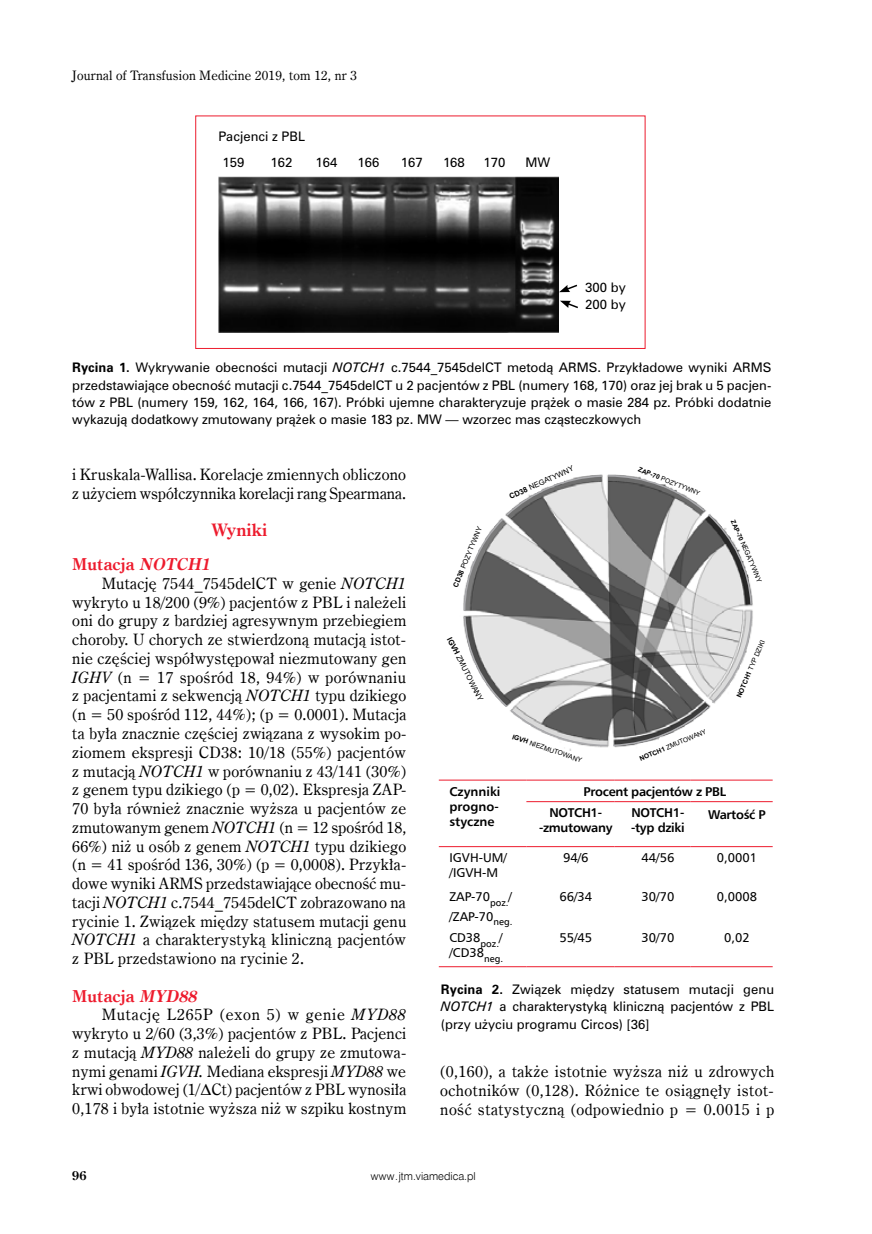
<style>
.page{position:relative;width:872px;height:1234px;background:#fff}
.page>*{position:absolute;margin:0;border:0;box-sizing:border-box;transform-origin:0 0}
.t1{font:700 17.25px "Century Oldst EU";color:#ed1b2d}
.t2{font:700 16.5px "Century Oldst EU";color:#ed1b2d}
.t3{font:15.75px/18.8px "Century Oldst EU";letter-spacing:.015em;color:#000;text-align:justify}
.t4{font:13.05px "Century Oldst EU";letter-spacing:.015em;color:#000}
.t5{font:12.75px/15px "Humnst 777 EU";color:#000}
.t6{font:700 12.75px/21.6px "Humnst 777 EU";letter-spacing:-.025em;color:#000}
.t7{font:700 12.75px/15px "Humnst 777 EU";color:#000}
.t8{font:700 12.75px "Century Oldst EU";color:#000}
.t9{font:12px/17.2px "Zurich PL";color:#000}
.t10{font:10.95px "Swis 721 Lt EU";color:#000}
.t11{font:7.65px "Arial";color:#000}
.t12{font:7.05px "Arial";color:#000}
.t13{font:6.9px "Arial";color:#000}
.t14{font:6.75px "Arial";color:#000}
.t15{font:6.6px "Arial";color:#000}
.s1{font-weight:700}
.s2{font-style:italic}
.s3{font-weight:700;font-size:6.45px}
</style>
<div class="page">
<div style="left:195px;top:115px;width:450px;height:234px;background:#fff;border:1px solid #ed1b2d"></div>
<img style="left:218px;top:176px;width:340px;height:156px">
<svg style="left:559px;top:284px;width:19px;height:8px"></svg>
<svg style="left:560px;top:300px;width:18px;height:9px"></svg>
<hr style="left:439px;top:779px;width:87px;height:1px;background:#ed1b2d">
<hr style="left:439px;top:846px;width:87px;height:1px;background:#ed1b2d">
<hr style="left:526px;top:846px;width:88px;height:1px;background:#ed1b2d">
<hr style="left:614px;top:846px;width:76px;height:1px;background:#ed1b2d">
<hr style="left:439px;top:966px;width:87px;height:1px;background:#ed1b2d">
<hr style="left:526px;top:966px;width:88px;height:1px;background:#ed1b2d">
<hr style="left:614px;top:966px;width:76px;height:1px;background:#ed1b2d">
<hr style="left:690px;top:966px;width:82px;height:1px;background:#ed1b2d">
<hr style="left:690px;top:846px;width:82px;height:1px;background:#ed1b2d">
<hr style="left:526px;top:779px;width:88px;height:1px;background:#ed1b2d">
<hr style="left:614px;top:779px;width:76px;height:1px;background:#ed1b2d">
<hr style="left:690px;top:779px;width:82px;height:1px;background:#ed1b2d">
<hr style="left:526px;top:801px;width:88px;height:1px;background:#ed1b2d">
<hr style="left:614px;top:801px;width:76px;height:1px;background:#ed1b2d">
<hr style="left:690px;top:801px;width:82px;height:1px;background:#ed1b2d">
<svg style="left:463px;top:474px;width:290px;height:273px"></svg>
<p class="t4" style="left:72px;top:67px;width:286px">Journal of Transfusion Medicine 2019, tom 12, nr 3</p>
<p class="t9" style="left:222px;top:124px;width:84px;line-height:25.8px;text-indent:-4px">Pacjenci z PBL<br>159</p>
<p class="t9" style="left:270px;top:154px;width:23px">162</p>
<p class="t9" style="left:315px;top:154px;width:23px">164</p>
<p class="t9" style="left:357px;top:154px;width:23px">166</p>
<p class="t9" style="left:401px;top:154px;width:23px">167</p>
<p class="t9" style="left:443px;top:154px;width:23px">168</p>
<p class="t9" style="left:483px;top:154px;width:23px">170</p>
<p class="t9" style="left:525px;top:154px;width:26px">MW</p>
<p class="t9" style="left:585px;top:278px;width:42px">300 by<br>200 by</p>
<p class="t9" style="left:72px;top:359px;width:700px;text-align:justify"><span class="s1">Rycina 1.</span> Wykrywanie obecności mutacji <span class="s2">NOTCH1</span> c.7544_7545delCT metodą ARMS. Przykładowe wyniki ARMS przedstawiające obecność mutacji c.7544_7545delCT u 2 pacjentów z PBL (numery 168, 170) oraz jej brak u 5 pacjen&shy;tów z PBL (numery 159, 162, 164, 166, 167). Próbki ujemne charakteryzuje prążek o masie 284 pz. Próbki dodatnie wykazują dodatkowy zmutowany prążek o masie 183 pz. MW — wzorzec mas cząsteczkowych</p>
<p class="t3" style="left:72px;top:465px;width:335px">i Kruskala-Wallisa. Korelacje zmiennych obliczono z użyciem współczynnika korelacji rang Spearmana.</p>
<p class="t1" style="left:211px;top:519px;width:58px">Wyniki</p>
<p class="t2" style="left:72px;top:554px;width:143px">Mutacja <span class="s2">NOTCH1</span></p>
<p class="t3" style="left:72px;top:574px;width:335px;text-indent:30px">Mutację 7544_7545delCT w genie <span class="s2">NOTCH1 </span>wykryto u 18/200 (9%) pacjentów z PBL i należeli oni do grupy z bardziej agresywnym przebiegiem choroby. U chorych ze stwierdzoną mutacją istot&shy;nie częściej współwystępował niezmutowany gen <span class="s2">IGHV</span> (n = 17 spośród 18, 94%) w porównaniu z pacjentami z sekwencją <span class="s2">NOTCH1</span> typu dzikiego (n = 50 spośród 112, 44%); (p = 0.0001). Mutacja ta była znacznie częściej związana z wysokim po&shy;ziomem ekspresji CD38: 10/18 (55%) pacjentów z mutacją <span class="s2">NOTCH1</span> w porównaniu z 43/141 (30%) z genem typu dzikiego (p = 0,02). Ekspresja ZAP-70 była również znacznie wyższa u pacjentów ze zmutowanym genem <span class="s2">NOTCH1</span> (n = 12 spośród 18, 66%) niż u osób z genem <span class="s2">NOTCH1</span> typu dzikiego (n = 41 spośród 136, 30%) (p = 0,0008). Przykła&shy;dowe wyniki ARMS przedstawiające obecność mu&shy;tacji <span class="s2">NOTCH1</span> c.7544_7545delCT zobrazowano na rycinie 1. Związek między statusem mutacji genu <span class="s2">NOTCH1</span> a charakterystyką kliniczną pacjentów z PBL przedstawiono na rycinie 2.</p>
<p class="t2" style="left:72px;top:985px;width:130px">Mutacja <span class="s2">MYD88</span></p>
<p class="t3" style="left:72px;top:1005px;width:335px;text-indent:30px">Mutację L265P (exon 5) w genie <span class="s2">MYD88 </span>wykryto u 2/60 (3,3%) pacjentów z PBL. Pacjenci z mutacją <span class="s2">MYD88</span> należeli do grupy ze zmutowa&shy;nymi genami <span class="s2">IGVH.</span> Mediana ekspresji <span class="s2">MYD88</span> we krwi obwodowej (1/ Ct) pacjentów z PBL wynosiła 0,178 i była istotnie wyższa niż w szpiku kostnym</p>
<p class="t12" style="left:450px;top:584px;width:66px;rotate:-67deg"><span class="s1">CD38</span> POZYTYWNY</p>
<p class="t11" style="left:454px;top:635px;width:72px;rotate:63deg"><span class="s1">IGVH</span> ZMUTOWANY</p>
<p class="t11" style="left:507px;top:491px;width:71px;rotate:-24deg"><span class="s1">CD38</span> NEGATYWNY</p>
<p class="t15" style="left:640px;top:464px;width:67px;rotate:22deg"><span class="s1">ZAP-70</span> POZYTYWNY</p>
<p class="t14" style="left:514px;top:732px;width:75px;rotate:19deg"><span class="s1">IGVH</span> NIEZMUTOWANY</p>
<p class="t15" style="left:638px;top:754px;width:73px;rotate:-23deg"><span class="s1">NOTCH1</span> ZMUTOWANY</p>
<p class="t13" style="left:738px;top:518px;width:69px;rotate:67deg"><span class="s3">ZAP-70</span> NEGATYWNY</p>
<p class="t14" style="left:734px;top:695px;width:64px;rotate:-67deg"><span class="s1">NOTCH1</span> TYP DZIKI</p>
<p class="t7" style="left:449px;top:783px;width:53px">Czynniki progno&shy;styczne</p>
<p class="t6" style="left:549px;top:780px;width:178px;text-indent:34px">Procent pacjentów z PBL<br>NOTCH1-</p>
<p class="t6" style="left:631px;top:805px;width:55px;line-height:15px">NOTCH1- -typ dziki</p>
<p class="t6" style="left:708px;top:803px;width:59px">Wartość P</p>
<p class="t6" style="left:539px;top:816px;width:75px">-zmutowany</p>
<p class="t5" style="left:449px;top:849px;width:59px">IGVH-UM/ /IGVH-M</p>
<p class="t5" style="left:563px;top:849px;width:27px">94/6</p>
<p class="t5" style="left:641px;top:849px;width:34px">44/56</p>
<p class="t5" style="left:717px;top:849px;width:42px">0,0001</p>
<p class="t5" style="left:449px;top:886px;width:65px;line-height:19.4px">ZAP-70<sub>poz.</sub>/ /ZAP-70<sub>neg.</sub></p>
<p class="t5" style="left:559px;top:889px;width:34px">66/34</p>
<p class="t5" style="left:641px;top:889px;width:34px">30/70</p>
<p class="t5" style="left:717px;top:889px;width:42px">0,0008</p>
<p class="t5" style="left:449px;top:929px;width:55px">CD38<sub>poz.</sub>/ /CD38<sub>neg.</sub></p>
<p class="t5" style="left:559px;top:929px;width:34px">55/45</p>
<p class="t5" style="left:641px;top:929px;width:34px">30/70</p>
<p class="t5" style="left:724px;top:929px;width:27px">0,02</p>
<p class="t9" style="left:441px;top:980px;width:335px;text-align:justify"><span class="s1">Rycina 2.</span> Związek między statusem mutacji genu <span class="s2">NOTCH1</span> a charakterystyką kliniczną pacjentów z PBL (przy użyciu programu Circos) [36]</p>
<p class="t3" style="left:440px;top:1062px;width:335px">(0,160), a także istotnie wyższa niż u zdrowych ochotników (0,128). Różnice te osiągnęły istot&shy;ność statystyczną (odpowiednio p = 0.0015 i p</p>
<p class="t8" style="left:72px;top:1167px;width:16px">96</p>
<p class="t10" style="left:371px;top:1169px;width:107px">www.jtm.viamedica.pl</p>
</div>
